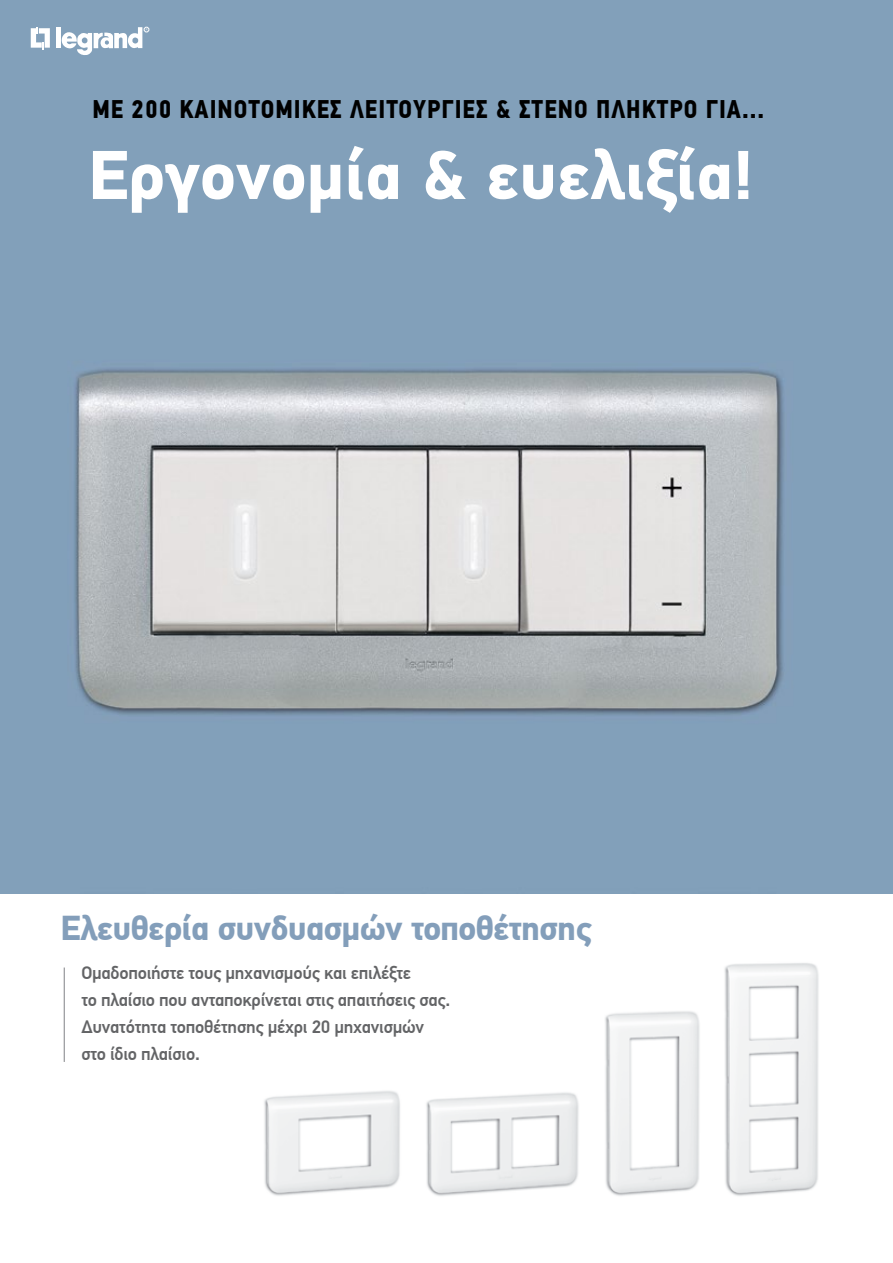
<style>
.page{position:relative;width:893px;height:1263px;background:#fff}
.page>*{position:absolute;margin:0;border:0;box-sizing:border-box;transform-origin:0 0}
.t1{font:700 69px "PF Din Text Pro";color:#fff}
.t2{font:700 34.5px "PF Din Text Pro";letter-spacing:-.02em;color:#839eba}
.t3{font:700 25.5px "PF Din Text Cond Pro";letter-spacing:.04em;color:#000}
.t4{font:500 18px/27px "PF Din Text Pro";letter-spacing:-.015em;color:#636466}
</style>
<div class="page">
<img style="left:0;top:0;width:893px;height:893px">
<img style="left:264px;top:963px;width:555px;height:233px">
<hr style="left:64px;top:967px;width:1px;height:95px;background:#808285">
<div style="left:56px;top:27px;width:5px;height:21px;background:#fff"></div>
<svg style="left:31px;top:27px;width:19px;height:23px"></svg>
<svg style="left:61px;top:27px;width:88px;height:29px"></svg>
<h3 class="t3" style="left:92px;top:93px;width:673px">ΜΕ 200 ΚΑΙΝΟΤΟΜΙΚΕΣ ΛΕΙΤΟΥΡΓΙΕΣ &amp; ΣΤΕΝΟ ΠΛΗΚΤΡΟ ΓΙΑ...</h3>
<h1 class="t1" style="left:88px;top:133px;width:667px">Εργονομία &amp; ευελιξία!</h1>
<h2 class="t2" style="left:61px;top:907px;width:533px">Ελευθερία συνδυασμών τοποθέτησης</h2>
<p class="t4" style="left:81px;top:959px;width:371px">Ομαδοποιήστε τους μηχανισμούς και επιλέξτε<br>το πλαίσιο που ανταποκρίνεται στις απαιτήσεις σας.<br>Δυνατότητα τοποθέτησης μέχρι 20 μηχανισμών στο ίδιο πλαίσιο.</p>
</div>
